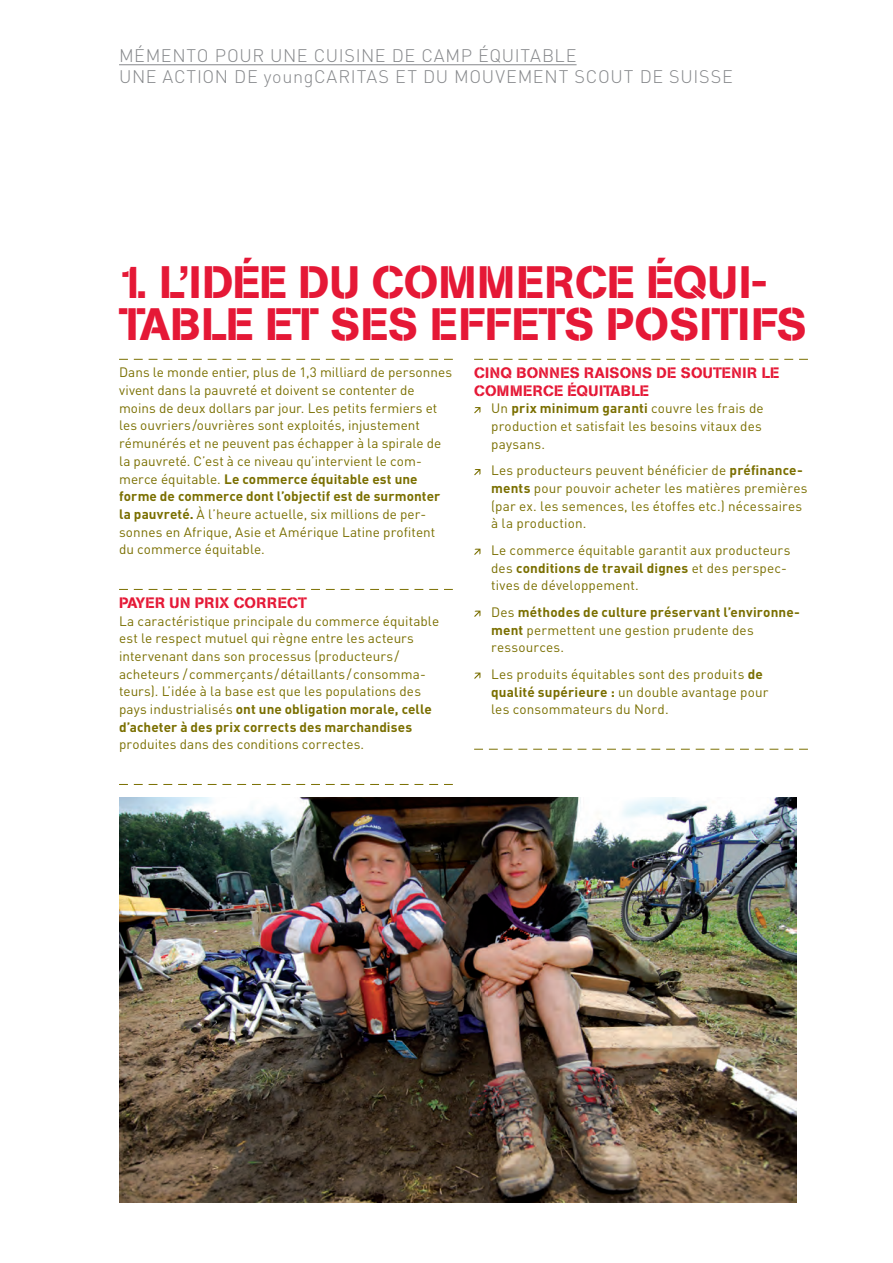
<style>
.page{position:relative;width:893px;height:1263px;background:#fff}
.page>*{position:absolute;margin:0;border:0;box-sizing:border-box;transform-origin:0 0}
.t1{font:45px/42px "AG Book Stencil";letter-spacing:.005em;color:#e51836}
.t2{font:300 18px/21px "DIN";letter-spacing:.04em;color:#86888b}
.t3{font:15px/18px "AG Book Stencil";letter-spacing:.02em;color:#e51836}
.t4{font:13.5px/17.7px "DIN";letter-spacing:.01em;color:#7a6f00}
.s1{font-weight:700}
</style>
<div class="page">
<svg style="left:119px;top:359px;width:334px;height:1px"></svg>
<svg style="left:119px;top:589px;width:334px;height:1px"></svg>
<svg style="left:119px;top:784px;width:334px;height:1px"></svg>
<svg style="left:474px;top:359px;width:334px;height:1px"></svg>
<svg style="left:474px;top:407px;width:6px;height:6px"></svg>
<svg style="left:474px;top:469px;width:6px;height:6px"></svg>
<svg style="left:474px;top:549px;width:6px;height:6px"></svg>
<svg style="left:474px;top:611px;width:6px;height:6px"></svg>
<svg style="left:474px;top:673px;width:6px;height:6px"></svg>
<svg style="left:474px;top:749px;width:334px;height:1px"></svg>
<img style="left:119px;top:798px;width:677px;height:404px">
<hr style="left:119px;top:64px;width:458px;height:1px;background:#86888b">
<h2 class="t2" style="left:119px;top:45px;width:615px">MÉM ENTO POU R U NE CU ISINE DE CAM P ÉQU ITABLE<br>UNE ACTION DE YOUNGCARITAS ET DU MOUVEM ENT SCOUT DE SU ISSE</h2>
<h1 class="t1" style="left:119px;top:261px;width:689px">1. L’IDÉE DU COMMERCE ÉQUI-<br>TABLE ET SES EFFETS POSITIFS</h1>
<p class="t4" style="left:119px;top:363px;width:334px">Dans le monde entier, plus de 1,3 milliard de personnes vivent dans la pauvreté et doivent se contenter de moins de deux dollars par jour. Les petits fermiers et les ouvriers/ouvrières sont exploités, injustement rémunérés et ne peuvent pas échapper à la spirale de la pauvreté. C’est à ce niveau qu’intervient le com&shy;merce équitable. <span class="s1">Le commerce équitable est une forme de commerce dont l’objectif est de surmonter la pauvreté.</span> À l’heure actuelle, six millions de per&shy;sonnes en Afrique, Asie et Amérique Latine profitent du commerce équitable.</p>
<p class="t3" style="left:119px;top:593px;width:189px">PAYER UN PRIX CORRECT</p>
<p class="t4" style="left:119px;top:611px;width:322px">La caractéristique principale du commerce équitable est le respect mutuel qui règne entre les acteurs intervenant dans son processus (producteurs/ acheteurs /commerçants/détaillants/consomma&shy;teurs). L’idée à la base est que les populations des pays industrialisés <span class="s1">ont une obligation morale, celle d’acheter à des prix corrects des marchandises</span></p>
<p class="t4" style="left:119px;top:735px;width:247px">produites dans des conditions correctes.</p>
<p class="t3" style="left:474px;top:363px;width:306px">CINQ BONNES RAISONS DE SOUTENIR LE<br>COMMERCE ÉQUITABLE</p>
<p class="t4" style="left:491px;top:399px;width:274px">Un <span class="s1">prix minimum garanti</span> couvre les frais de production et satisfait les besoins vitaux des paysans.</p>
<p class="t4" style="left:491px;top:461px;width:318px">Les producteurs peuvent bénéficier de <span class="s1">préfinance&shy;ments</span> pour pouvoir acheter les matières premières (par ex. les semences, les étoffes etc.) nécessaires à la production.</p>
<p class="t4" style="left:491px;top:541px;width:301px">Le commerce équitable garantit aux producteurs des <span class="s1">conditions de travail dignes</span> et des perspec&shy;tives de développement.</p>
<p class="t4" style="left:491px;top:603px;width:310px">Des <span class="s1">méthodes de culture préservant l’environne&shy;ment</span> permettent une gestion prudente des ressources.</p>
<p class="t4" style="left:491px;top:665px;width:279px">Les produits équitables sont des produits <span class="s1">de qualité supérieure :</span> un double avantage pour les consommateurs du Nord.</p>
</div>
